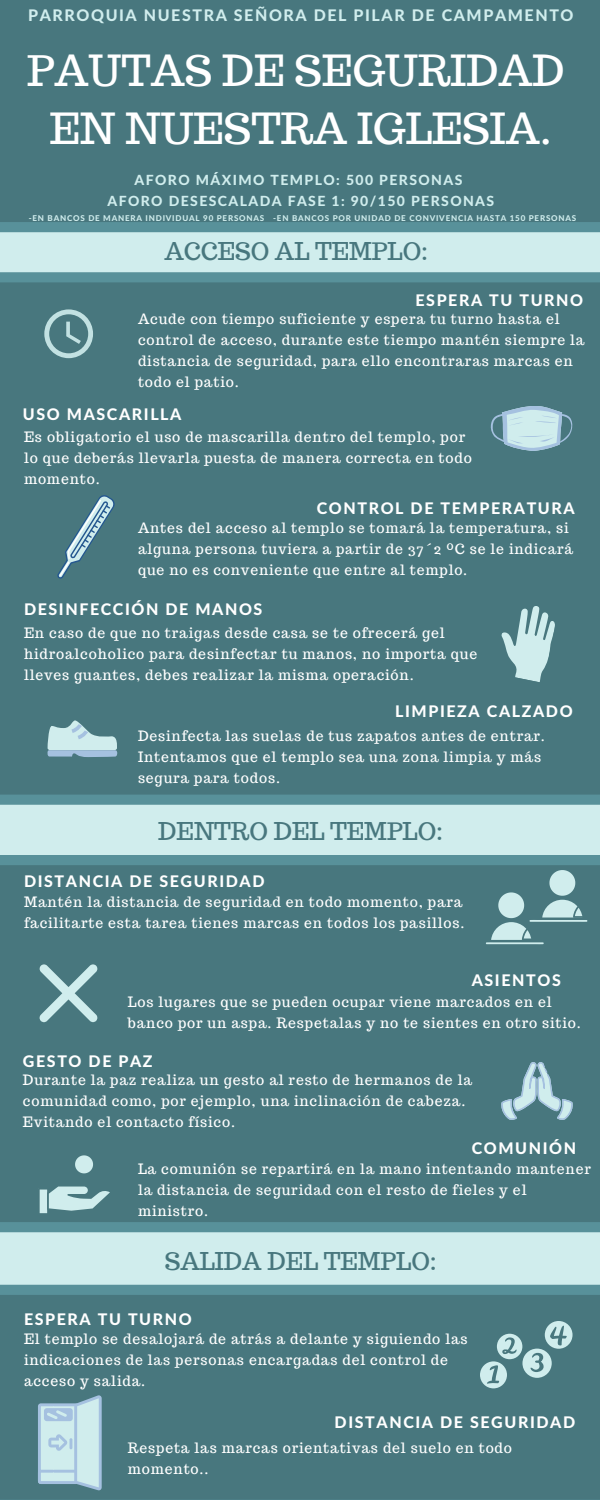
<style>
.page{position:relative;width:600px;height:1500px;background:#d0eded}
.page>*{position:absolute;margin:0;border:0;box-sizing:border-box;transform-origin:0 0}
.t1{font:42px/58.7px "Trocchi";color:#fff;text-align:center}
.t2{font:24px "Trocchi";color:#48777e}
.t3{font:800 16px "Lato Latin";letter-spacing:.1em;color:#fff}
.t4{font:800 16px "Lato Latin";letter-spacing:.1em;color:#d0eded}
.t5{font:14px/21px "Trocchi";letter-spacing:.06em;color:#fff}
.t6{font:800 14px/21.3px "Lato Latin";letter-spacing:.1em;color:#d0eded;text-align:center}
.t7{font:800 8px "Lato Latin";letter-spacing:.1em;color:#d0eded}
</style>
<div class="page">
<div style="left:0;top:0;width:600px;height:232px;background:#48777e"></div>
<div style="left:0;top:272px;width:600px;height:533px;background:#48777e"></div>
<div style="left:0;top:855px;width:600px;height:377px;background:#48777e"></div>
<div style="left:0;top:1285px;width:600px;height:215px;background:#48777e"></div>
<svg style="left:44px;top:309px;width:49px;height:49px"></svg>
<svg style="left:490px;top:406px;width:83px;height:45px"></svg>
<svg style="left:51px;top:492px;width:66px;height:91px;background:#598690"></svg>
<svg style="left:494px;top:600px;width:64px;height:83px"></svg>
<svg style="left:47px;top:719px;width:70px;height:38px"></svg>
<svg style="left:39px;top:964px;width:59px;height:58px"></svg>
<svg style="left:38px;top:1185px;width:74px;height:30px"></svg>
<svg style="left:486px;top:870px;width:114px;height:74px"></svg>
<svg style="left:50px;top:1147px;width:50px;height:30px"></svg>
<svg style="left:501px;top:1062px;width:72px;height:58px"></svg>
<svg style="left:480px;top:1321px;width:93px;height:67px"></svg>
<svg style="left:38px;top:1395px;width:64px;height:95px"></svg>
<p class="t4" style="left:28px;top:5px;width:547px">PARROQUIA NUESTRA SEÑORA DEL PILAR DE CAMPAMENTO</p>
<h1 class="t1" style="left:27px;top:41px;width:539px">PAUTAS DE SEGURIDAD<br>EN NUESTRA IGLESIA.</h1>
<p class="t6" style="left:108px;top:168px;width:388px">AFORO MÁXIMO TEMPLO: 500 PERSONAS<br>AFORO DESESCALADA FASE 1: 90/150 PERSONAS</p>
<p class="t7" style="left:29px;top:213px;width:549px">-EN BANCOS DE MANERA INDIVIDUAL 90 PERSONAS -EN BANCOS POR UNIDAD DE CONVIVENCIA HASTA 150 PERSONAS</p>
<h2 class="t2" style="left:164px;top:236px;width:265px">ACCESO AL TEMPLO:</h2>
<p class="t3" style="left:416px;top:290px;width:169px">ESPERA TU TURNO</p>
<p class="t5" style="left:138px;top:308px;width:448px">Acude con tiempo suficiente y espera tu turno hasta el control de acceso, durante este tiempo mantén siempre la distancia de seguridad, para ello encontraras marcas en todo el patio.</p>
<p class="t3" style="left:23px;top:404px;width:160px">USO MASCARILLA</p>
<p class="t5" style="left:24px;top:426px;width:449px">Es obligatorio el uso de mascarilla dentro del templo, por lo que deberás llevarla puesta de manera correcta en todo momento.</p>
<p class="t3" style="left:317px;top:499px;width:259px">CONTROL DE TEMPERATURA</p>
<p class="t5" style="left:138px;top:517px;width:437px">Antes del acceso al templo se tomará la temperatura, si alguna persona tuviera a partir de 37´2 ºC se le indicará que no es conveniente que entre al templo.</p>
<p class="t3" style="left:24px;top:600px;width:240px">DESINFECCIÓN DE MANOS</p>
<p class="t5" style="left:24px;top:622px;width:455px">En caso de que no traigas desde casa se te ofrecerá gel hidroalcoholico para desinfectar tu manos, no importa que lleves guantes, debes realizar la misma operación.</p>
<p class="t3" style="left:395px;top:701px;width:179px">LIMPIEZA CALZADO</p>
<p class="t5" style="left:138px;top:725px;width:408px">Desinfecta las suelas de tus zapatos antes de entrar.<br>Intentamos que el templo sea una zona limpia y más segura para todos.</p>
<h2 class="t2" style="left:158px;top:815px;width:286px">DENTRO DEL TEMPLO:</h2>
<p class="t3" style="left:24px;top:872px;width:242px">DISTANCIA DE SEGURIDAD</p>
<p class="t5" style="left:24px;top:892px;width:442px">Mantén la distancia de seguridad en todo momento, para facilitarte esta tarea tienes marcas en todos los pasillos.</p>
<p class="t3" style="left:472px;top:971px;width:91px">ASIENTOS</p>
<p class="t5" style="left:128px;top:991px;width:454px">Los lugares que se pueden ocupar viene marcados en el banco por un aspa. Respetalas y no te sientes en otro sitio.</p>
<p class="t3" style="left:23px;top:1051px;width:131px">GESTO DE PAZ</p>
<p class="t5" style="left:23px;top:1069px;width:451px">Durante la paz realiza un gesto al resto de hermanos de la comunidad como, por ejemplo, una inclinación de cabeza.<br>Evitando el contacto físico.</p>
<p class="t3" style="left:472px;top:1138px;width:106px">COMUNIÓN</p>
<p class="t5" style="left:138px;top:1158px;width:454px">La comunión se repartirá en la mano intentando mantener la distancia de seguridad con el resto de fieles y el ministro.</p>
<h2 class="t2" style="left:165px;top:1246px;width:274px">SALIDA DEL TEMPLO:</h2>
<p class="t3" style="left:24px;top:1310px;width:169px">ESPERA TU TURNO</p>
<p class="t5" style="left:24px;top:1328px;width:445px">El templo se desalojará de atrás a delante y siguiendo las indicaciones de las personas encargadas del control de acceso y salida.</p>
<p class="t3" style="left:335px;top:1412px;width:242px">DISTANCIA DE SEGURIDAD</p>
<p class="t5" style="left:128px;top:1438px;width:386px">Respeta las marcas orientativas del suelo en todo momento..</p>
</div>
